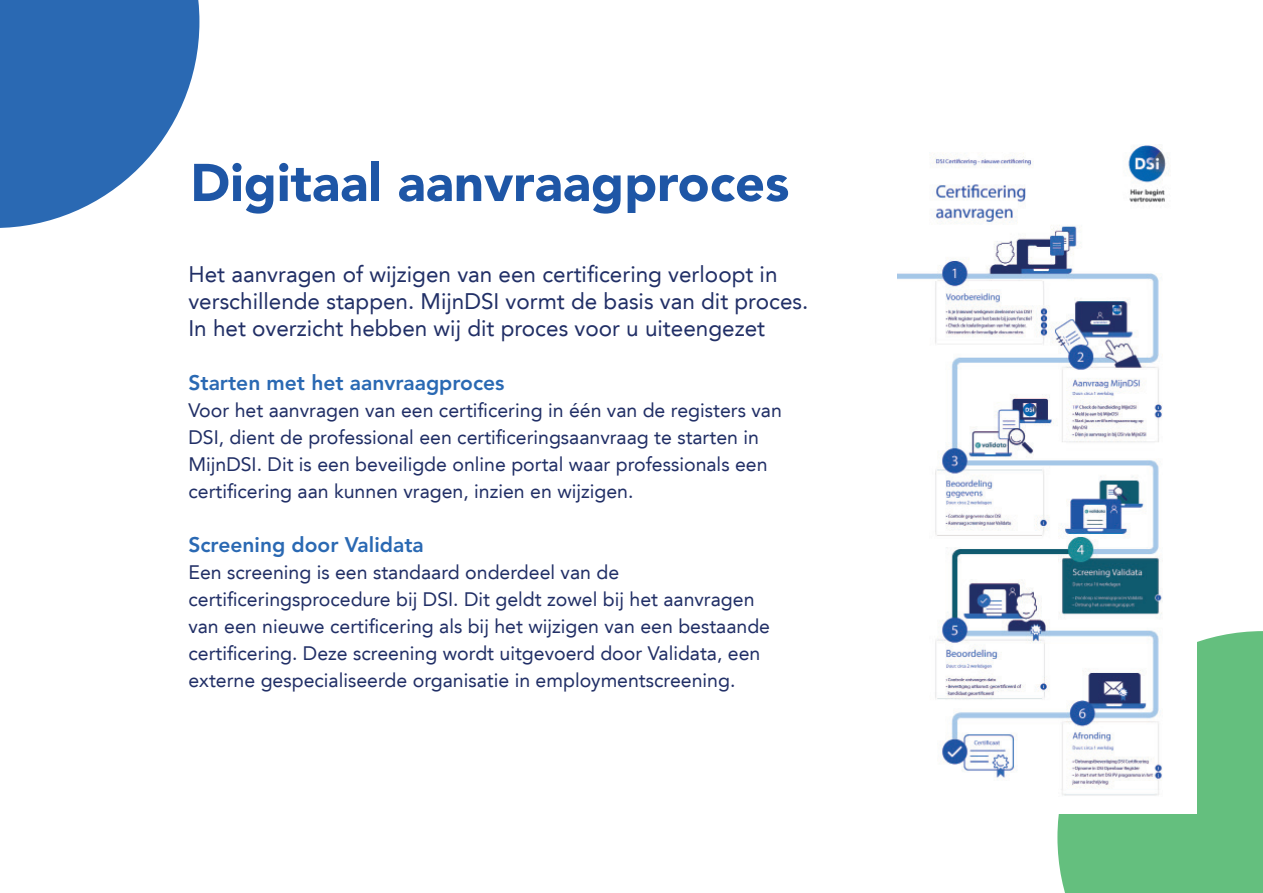
<style>
.page{position:relative;width:1263px;height:893px;background:#fff}
.page>*{position:absolute;margin:0;border:0;box-sizing:border-box;transform-origin:0 0}
.t1{font:900 52.5px "Avenir LT Std";color:#1e56a6}
.t2{font:22.5px/27px "Avenir LT";color:#212f66}
.t3{font:800 21px "Avenir LT Std";color:#2a69b3}
.t4{font:19.5px/27px "Avenir LT";color:#212f66}
</style>
<div class="page">
<div style="left:1057px;top:631px;width:206px;height:262px;background:#64bf7e"></div>
<svg style="left:0;top:0;width:199px;height:228px;fill:#2a69b3"></svg>
<img style="left:897px;top:144px;width:299px;height:669px">
<h1 class="t1" style="left:190px;top:151px;width:600px">Digitaal aanvraagproces</h1>
<p class="t2" style="left:188px;top:261px;width:621px">Het aanvragen of wijzigen van een certificering verloopt in verschillende stappen. MijnDSI vormt de basis van dit proces.<br>In het overzicht hebben wij dit proces voor u uiteengezet</p>
<p class="t3" style="left:188px;top:370px;width:318px">Starten met het aanvraagproces</p>
<p class="t4" style="left:188px;top:397px;width:595px">Voor het aanvragen van een certificering in één van de registers van DSI, dient de professional een certificeringsaanvraag te starten in MijnDSI. Dit is een beveiligde online portal waar professionals een certificering aan kunnen vragen, inzien en wijzigen.</p>
<p class="t3" style="left:188px;top:532px;width:237px">Screening door Validata</p>
<p class="t4" style="left:188px;top:559px;width:583px">Een screening is een standaard onderdeel van de certificeringsprocedure bij DSI. Dit geldt zowel bij het aanvragen van een nieuwe certificering als bij het wijzigen van een bestaande certificering. Deze screening wordt uitgevoerd door Validata, een externe gespecialiseerde organisatie in employmentscreening.</p>
</div>
